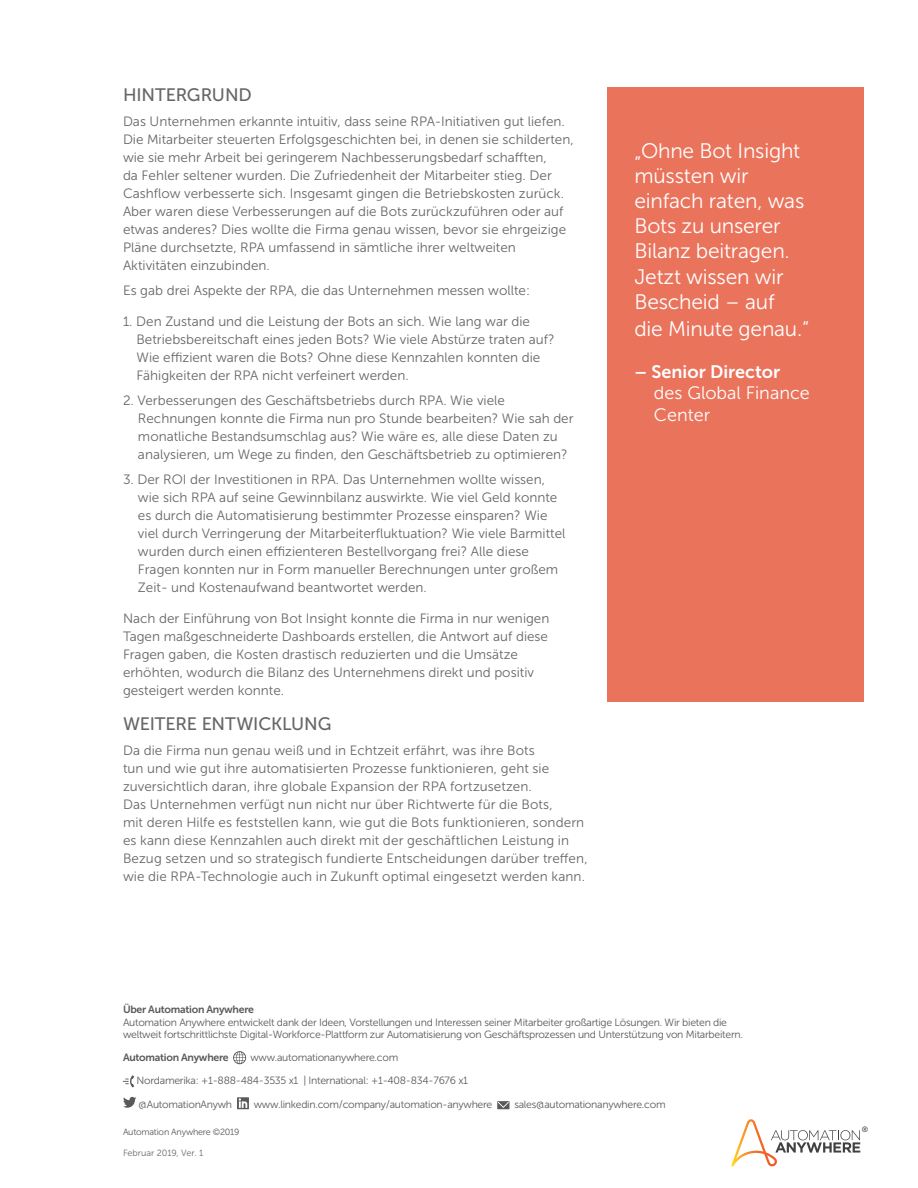
<style>
.page{position:relative;width:918px;height:1188px;background:#fff}
.page>*{position:absolute;margin:0;border:0;box-sizing:border-box;transform-origin:0 0}
.t1{font:21px/25.5px "Museo Sans 300";letter-spacing:-.01em;color:#fff}
.t2{font:18px "Museo Sans 500";letter-spacing:-.005em;color:#666}
.t3{font:18px/21.6px "Museo Sans 300";color:#fff}
.t4{font:18px "Museo Sans 700";color:#fff}
.t5{font:13.5px/18px "Museo Sans 300";color:#666}
.t6{font:10.5px/12.6px "Museo Sans 300";letter-spacing:-.025em;color:#58595b}
.t7{font:10.5px "Museo Sans 700";letter-spacing:-.025em;color:#58595b}
.t8{font:9px "Museo Sans 300";letter-spacing:-.025em;color:#58595b}
.t9{font:9px "Museo Sans 300";color:#686968}
.t10{font:7.8px "Museo Sans 500";color:#414042}
</style>
<div class="page">
<svg style="left:731px;top:1119px;width:129px;height:47px"></svg>
<div style="left:608px;top:88px;width:256px;height:614px;background:#ea735c"></div>
<svg style="left:233px;top:1051px;width:13px;height:13px"></svg>
<svg style="left:123px;top:1075px;width:11px;height:12px"></svg>
<svg style="left:123px;top:1097px;width:13px;height:11px"></svg>
<svg style="left:237px;top:1097px;width:12px;height:12px"></svg>
<svg style="left:497px;top:1101px;width:13px;height:8px"></svg>
<h2 class="t2" style="left:123px;top:85px;width:130px">HINTERGRUND</h2>
<p class="t5" style="left:123px;top:112px;width:452px">Das Unternehmen erkannte intuitiv, dass seine RPA-Initiativen gut liefen.<br>Die Mitarbeiter steuerten Erfolgsgeschichten bei, in denen sie schilderten, wie sie mehr Arbeit bei geringerem Nachbesserungsbedarf schafften,<br>da Fehler seltener wurden. Die Zufriedenheit der Mitarbeiter stieg. Der Cashflow verbesserte sich. Insgesamt gingen die Betriebskosten zurück.<br>Aber waren diese Verbesserungen auf die Bots zurückzuführen oder auf etwas anderes? Dies wollte die Firma genau wissen, bevor sie ehrgeizige Pläne durchsetzte, RPA umfassend in sämtliche ihrer weltweiten Aktivitäten einzubinden.</p>
<p class="t5" style="left:123px;top:281px;width:409px">Es gab drei Aspekte der RPA, die das Unternehmen messen wollte:</p>
<p class="t5" style="left:136px;top:313px;width:420px;text-indent:-14px">1. Den Zustand und die Leistung der Bots an sich. Wie lang war die Betriebsbereitschaft eines jeden Bots? Wie viele Abstürze traten auf?<br>Wie effizient waren die Bots? Ohne diese Kennzahlen konnten die Fähigkeiten der RPA nicht verfeinert werden.</p>
<p class="t5" style="left:138px;top:391px;width:437px;text-indent:-15px">2. Verbesserungen des Geschäftsbetriebs durch RPA. Wie viele Rechnungen konnte die Firma nun pro Stunde bearbeiten? Wie sah der monatliche Bestandsumschlag aus? Wie wäre es, alle diese Daten zu analysieren, um Wege zu finden, den Geschäftsbetrieb zu optimieren?</p>
<p class="t5" style="left:138px;top:470px;width:429px;text-indent:-15px">3. Der ROI der Investitionen in RPA. Das Unternehmen wollte wissen, wie sich RPA auf seine Gewinnbilanz auswirkte. Wie viel Geld konnte es durch die Automatisierung bestimmter Prozesse einsparen? Wie viel durch Verringerung der Mitarbeiterfluktuation? Wie viele Barmittel wurden durch einen effizienteren Bestellvorgang frei? Alle diese Fragen konnten nur in Form manueller Berechnungen unter großem Zeit- und Kostenaufwand beantwortet werden.</p>
<p class="t5" style="left:123px;top:610px;width:428px">Nach der Einführung von Bot Insight konnte die Firma in nur wenigen Tagen maßgeschneiderte Dashboards erstellen, die Antwort auf diese Fragen gaben, die Kosten drastisch reduzierten und die Umsätze erhöhten, wodurch die Bilanz des Unternehmens direkt und positiv gesteigert werden konnte.</p>
<h2 class="t2" style="left:123px;top:714px;width:210px">WEITERE ENTWICKLUNG</h2>
<p class="t5" style="left:123px;top:742px;width:466px">Da die Firma nun genau weiß und in Echtzeit erfährt, was ihre Bots<br>tun und wie gut ihre automatisierten Prozesse funktionieren, geht sie zuversichtlich daran, ihre globale Expansion der RPA fortzusetzen.<br>Das Unternehmen verfügt nun nicht nur über Richtwerte für die Bots,<br>mit deren Hilfe es feststellen kann, wie gut die Bots funktionieren, sondern es kann diese Kennzahlen auch direkt mit der geschäftlichen Leistung in Bezug setzen und so strategisch fundierte Entscheidungen darüber treffen, wie die RPA-Technologie auch in Zukunft optimal eingesetzt werden kann.</p>
<h1 class="t1" style="left:634px;top:138px;width:176px">„Ohne Bot Insight müssten wir einfach raten, was<br>Bots zu unserer<br>Bilanz beitragen.<br>Jetzt wissen wir<br>Bescheid – auf<br>die Minute genau.“</h1>
<h2 class="t4" style="left:634px;top:361px;width:147px">– Senior Director</h2>
<h2 class="t3" style="left:654px;top:382px;width:157px">des Global Finance<br>Center</h2>
<p class="t7" style="left:123px;top:1003px;width:133px">Über Automation Anywhere</p>
<p class="t6" style="left:123px;top:1016px;width:622px">Automation Anywhere entwickelt dank der Ideen, Vorstellungen und Interessen seiner Mitarbeiter großartige Lösungen. Wir bieten die weltweit fortschrittlichste Digital-Workforce-Plattform zur Automatisierung von Geschäftsprozessen und Unterstützung von Mitarbeitern.</p>
<p class="t7" style="left:123px;top:1052px;width:107px">Automation Anywhere</p>
<p class="t6" style="left:250px;top:1051px;width:149px">www.automationanywhere.com</p>
<p class="t6" style="left:137px;top:1075px;width:333px">Nordamerika: +1-888-484-3535 x1 | International: +1-408-834-7676 x1</p>
<p class="t6" style="left:139px;top:1098px;width:95px">@AutomationAnywh</p>
<p class="t6" style="left:254px;top:1098px;width:240px">www.linkedin.com/company/automation-anywhere</p>
<p class="t6" style="left:514px;top:1098px;width:153px">sales@automationanywhere.com</p>
<p class="t8" style="left:123px;top:1127px;width:118px">Automation Anywhere ©2019</p>
<p class="t9" style="left:123px;top:1148px;width:82px">Februar 2019, Ver. 1</p>
<p class="t10" style="left:862px;top:1125px;width:8px">®</p>
</div>
